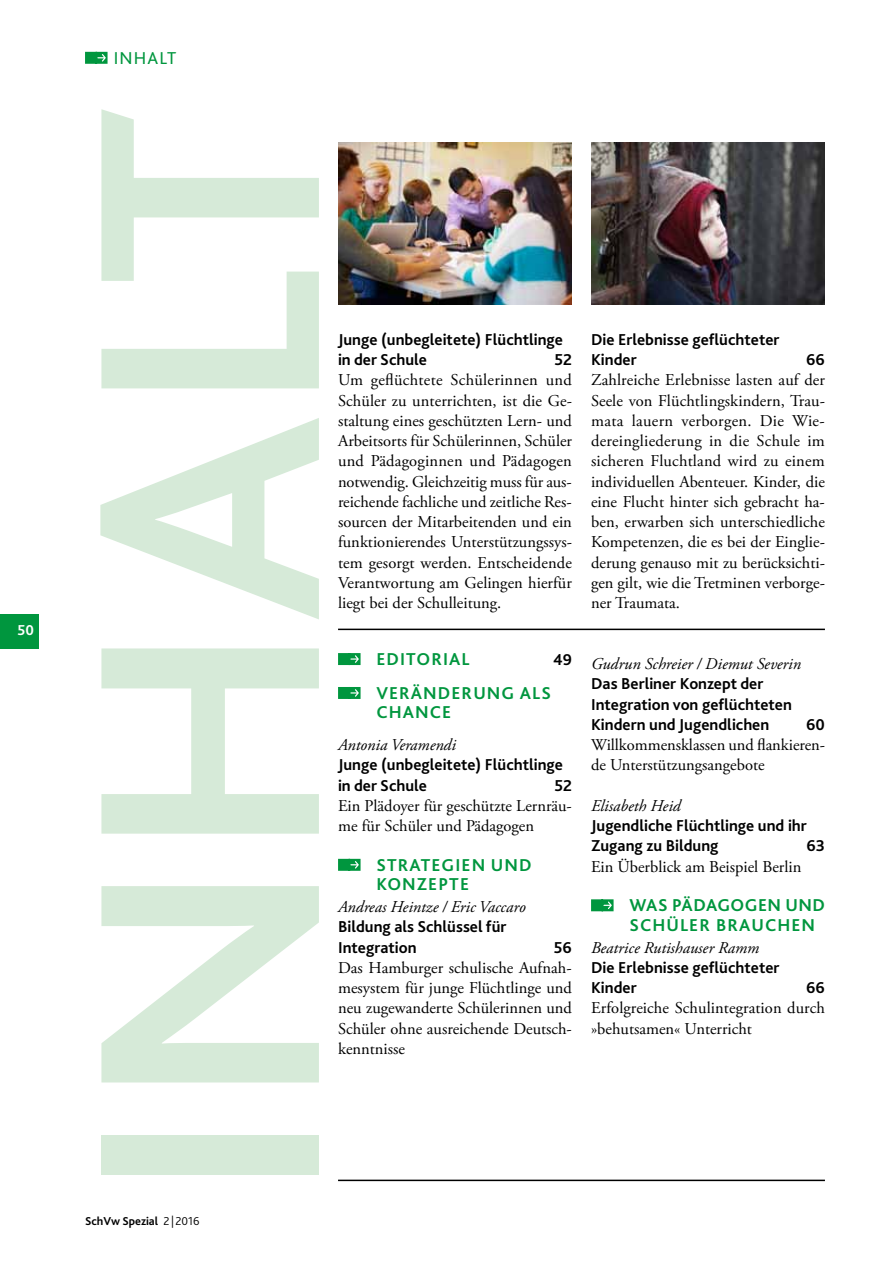
<style>
.page{position:relative;width:893px;height:1263px;background:#fff}
.page>*{position:absolute;margin:0;border:0;box-sizing:border-box;transform-origin:0 0}
.t1{font:700 330px "Bliss 2";color:#d6ead8}
.t2{font:700 18px/19.5px "Bliss 2";letter-spacing:.06em;color:#00963e}
.t3{font:700 18px "Bliss 2";letter-spacing:.025em;color:#00963e}
.t4{font:18px "Bliss 2";letter-spacing:.065em;color:#00963e}
.t5{font:16.5px/20.2px "Adobe Garamond Pro";color:#000}
.t6{font:700 16.5px/20.2px "Bliss 2";color:#000}
.t7{font:italic 16.5px "Adobe Garamond Pro";color:#000}
.t8{font:700 15px "Bliss 2";color:#fff}
.t9{font:700 12px "Bliss 2";color:#000}
.s1{font-weight:300}
</style>
<div class="page">
<div style="left:0;top:614px;width:38px;height:34px;background:#00963e"></div>
<svg style="left:85px;top:52px;width:23px;height:12px"></svg>
<svg style="left:338px;top:653px;width:23px;height:12px"></svg>
<svg style="left:338px;top:687px;width:23px;height:12px"></svg>
<svg style="left:338px;top:859px;width:23px;height:12px"></svg>
<svg style="left:591px;top:899px;width:23px;height:12px"></svg>
<hr style="left:338px;top:629px;width:487px;height:1px;background:#000">
<hr style="left:338px;top:1179px;width:487px;height:2px;background:#000">
<img style="left:338px;top:143px;width:234px;height:161px">
<img style="left:591px;top:143px;width:234px;height:161px">
<p class="t8" style="left:18px;top:621px;width:18px">50</p>
<p class="t4" style="left:114px;top:47px;width:64px">inhalt</p>
<h1 class="t1" style="left:4px;top:1201px;width:1089px;rotate:-90deg">INHALT</h1>
<p class="t9" style="left:85px;top:1213px;width:116px">SchVw Spezial <span class="s1">2|2016</span></p>
<p class="t6" style="left:338px;top:329px;width:226px">Junge (unbegleitete) Flüchtlinge in der Schule</p>
<p class="t6" style="left:554px;top:349px;width:19px">52</p>
<p class="t5" style="left:338px;top:371px;width:236px;text-align:justify">Um geflüchtete Schülerinnen und Schüler zu unterrichten, ist die Ge&shy;staltung eines geschützten Lern- und Arbeitsorts für Schülerinnen, Schüler und Pädagoginnen und Pädagogen notwendig. Gleichzeitig muss für aus&shy;reichende fachliche und zeitliche Res&shy;sourcen der Mitarbeitenden und ein funktionierendes Unterstützungssys&shy;tem gesorgt werden. Entscheidende Verantwortung am Gelingen hierfür liegt bei der Schulleitung.</p>
<p class="t2" style="left:376px;top:649px;width:92px">editorial</p>
<p class="t6" style="left:553px;top:649px;width:20px">49</p>
<p class="t2" style="left:376px;top:683px;width:176px">Veränderung als<br>Chance</p>
<p class="t7" style="left:338px;top:735px;width:119px">Antonia Veramendi</p>
<p class="t6" style="left:338px;top:754px;width:226px">Junge (unbegleitete) Flüchtlinge in der Schule</p>
<p class="t6" style="left:554px;top:774px;width:19px">52</p>
<p class="t5" style="left:338px;top:796px;width:235px">Ein Plädoyer für geschützte Lernräu&shy;me für Schüler und Pädagogen</p>
<p class="t2" style="left:376px;top:854px;width:157px;text-indent:-15px">Strategien und<br>Konzepte</p>
<p class="t7" style="left:338px;top:897px;width:189px">Andreas Heintze / Eric Vaccaro</p>
<p class="t6" style="left:338px;top:916px;width:170px">Bildung als Schlüssel für<br>I ntegration</p>
<p class="t6" style="left:554px;top:936px;width:20px">56</p>
<p class="t5" style="left:338px;top:958px;width:235px;text-align:justify">Das Hamburger schulische Aufnah&shy;mesystem für junge Flüchtlinge und neu zugewanderte Schülerinnen und Schüler ohne ausreichende Deutsch&shy;kenntnisse</p>
<p class="t6" style="left:591px;top:329px;width:190px">Die Erlebnisse geflüchteter<br>Kinder</p>
<p class="t6" style="left:806px;top:349px;width:20px">66</p>
<p class="t5" style="left:591px;top:371px;width:236px;text-align:justify">Zahlreiche Erlebnisse lasten auf der Seele von Flüchtlingskindern, Trau&shy;mata lauern verborgen. Die Wie&shy;dereingliederung in die Schule im sicheren Fluchtland wird zu einem individuellen Abenteuer. Kinder, die eine Flucht hinter sich gebracht ha&shy;ben, erwarben sich unterschiedliche Kompetenzen, die es bei der Einglie&shy;derung genauso mit zu berücksichti&shy;gen gilt, wie die Tretminen verborge&shy;ner Traumata.</p>
<p class="t7" style="left:591px;top:654px;width:212px">Gudrun Schreier / Diemut Severin</p>
<p class="t6" style="left:591px;top:673px;width:202px">Das Berliner Konzept der<br>I ntegration von geflüchteten<br>Kindern und Jugendlichen</p>
<p class="t6" style="left:806px;top:714px;width:20px">60</p>
<p class="t5" style="left:591px;top:735px;width:236px">Willkommensklassen und flankieren&shy;de Unterstützungsangebote</p>
<p class="t7" style="left:591px;top:796px;width:91px">Elisabeth Heid</p>
<p class="t6" style="left:591px;top:815px;width:217px">Jugendliche Flüchtlinge und ihr<br>Zugang zu Bildung</p>
<p class="t6" style="left:806px;top:835px;width:20px">63</p>
<p class="t5" style="left:591px;top:857px;width:212px">Ein Überblick am Beispiel Berlin</p>
<p class="t3" style="left:629px;top:894px;width:197px">Was Pädagogen und</p>
<p class="t2" style="left:591px;top:914px;width:21px">Sc</p>
<p class="t2" style="left:652px;top:914px;width:164px">hüler brauchen</p>
<p class="t7" style="left:591px;top:937px;width:169px">Beatrice Rutishauser Ramm</p>
<p class="t6" style="left:591px;top:957px;width:190px">Die Erlebnisse geflüchteter<br>Kinder</p>
<p class="t6" style="left:806px;top:977px;width:20px">66</p>
<p class="t5" style="left:591px;top:998px;width:235px">Erfolgreiche Schulintegration durch »behutsamen« Unterricht</p>
</div>
